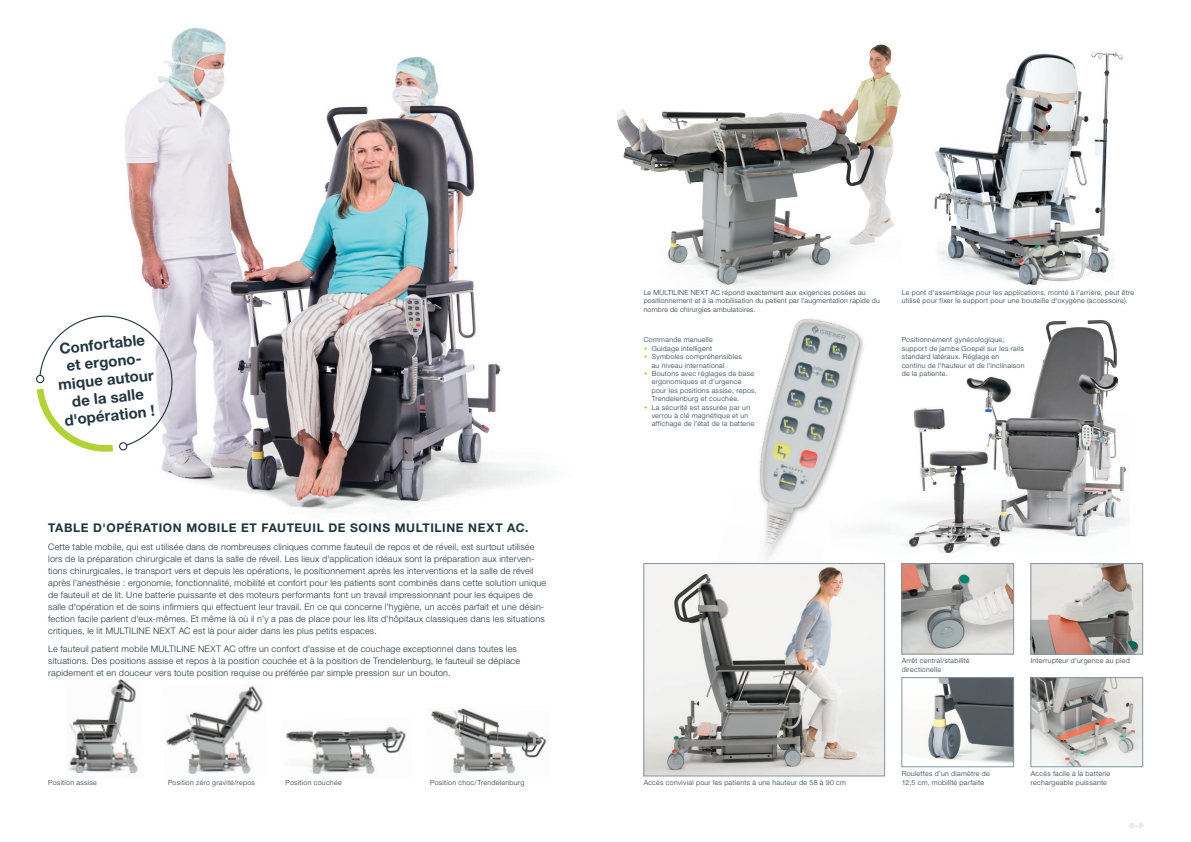
<style>
.page{position:relative;width:1191px;height:842px;background:#fff}
.page>*{position:absolute;margin:0;border:0;box-sizing:border-box;transform-origin:0 0}
.t1{font:700 15px/18px "Helvetica Neue LT Pro";color:#21353f;text-align:center}
.t2{font:700 12px "Helvetica Neue LT Pro";letter-spacing:.055em;color:#21353f}
.t3{font:300 9px/12px "Helvetica Neue LT Pro";letter-spacing:.02em;color:#21353f}
.t4{font:300 7px/8.4px "Helvetica Neue LT Pro";letter-spacing:.045em;color:#21353f}
.t5{font:7px "Helvetica Neue LT Pro";color:#c7d1d7}
</style>
<div class="page">
<img style="left:934px;top:52px;width:189px;height:234px">
<img style="left:68px;top:679px;width:70px;height:95px">
<img style="left:166px;top:686px;width:97px;height:88px">
<img style="left:431px;top:708px;width:116px;height:66px">
<img style="left:286px;top:726px;width:120px;height:48px">
<img style="left:881px;top:320px;width:248px;height:234px">
<img style="left:759px;top:318px;width:122px;height:242px">
<img style="left:125px;top:28px;width:410px;height:484px">
<img style="left:645px;top:565px;width:237px;height:209px">
<div style="left:643px;top:563px;width:241px;height:213px;border:1px solid #83969f"></div>
<img style="left:617px;top:44px;width:284px;height:243px">
<img style="left:903px;top:565px;width:108px;height:87px">
<div style="left:901px;top:563px;width:112px;height:91px;border:1px solid #83969f"></div>
<img style="left:1032px;top:565px;width:108px;height:87px">
<div style="left:1030px;top:563px;width:112px;height:91px;border:1px solid #83969f"></div>
<img style="left:925px;top:679px;width:86px;height:85px">
<div style="left:901px;top:677px;width:112px;height:90px;border:1px solid #83969f"></div>
<img style="left:1032px;top:679px;width:108px;height:86px">
<div style="left:1030px;top:677px;width:112px;height:90px;border:1px solid #83969f"></div>
<svg style="left:36px;top:312px;width:139px;height:143px"></svg>
<h1 class="t1" style="left:54px;top:339px;width:97px;rotate:-6deg">Confortable et ergono&shy;mique autour de la salle d'opération !</h1>
<h2 class="t2" style="left:48px;top:520px;width:482px">TABLE D'OPÉRATION MOBILE ET FAUTEUIL DE SOINS MULTILINE NEXT AC.</h2>
<p class="t3" style="left:48px;top:540px;width:499px">Cette table mobile, qui est utilisée dans de nombreuses cliniques comme fauteuil de repos et de réveil, est surtout utilisée lors de la préparation chirurgicale et dans la salle de réveil. Les lieux d'application idéaux sont la préparation aux interven&shy;tions chirurgicales, le transport vers et depuis les opérations, le positionnement après les interventions et la salle de réveil après l'anesthésie : ergonomie, fonctionnalité, mobilité et confort pour les patients sont combinés dans cette solution unique de fauteuil et de lit. Une batterie puissante et des moteurs performants font un travail impressionnant pour les équipes de salle d'opération et de soins infirmiers qui effectuent leur travail. En ce qui concerne l'hygiène, un accès parfait et une désin&shy;fection facile parlent d'eux-mêmes. Et même là où il n'y a pas de place pour les lits d'hôpitaux classiques dans les situations critiques, le lit MULTILINE NEXT AC est là pour aider dans les plus petits espaces.</p>
<p class="t3" style="left:48px;top:642px;width:473px">Le fauteuil patient mobile MULTILINE NEXT AC offre un confort d'assise et de couchage exceptionnel dans toutes les situations. Des positions assise et repos à la position couchée et à la position de Trendelenburg, le fauteuil se déplace rapidement et en douceur vers toute position requise ou préférée par simple pression sur un bouton.</p>
<p class="t4" style="left:48px;top:778px;width:50px">Position assise</p>
<p class="t4" style="left:168px;top:778px;width:88px">Position zéro gravité/repos</p>
<p class="t4" style="left:285px;top:778px;width:58px">Position couchée</p>
<p class="t4" style="left:430px;top:778px;width:96px">Position choc/Trendelenburg</p>
<p class="t4" style="left:643px;top:288px;width:238px">Le MULTILINE NEXT AC répond exactement aux exigences posées au positionnement et à la mobilisation du patient par l'augmentation rapide du nombre de chirurgies ambulatoires.</p>
<p class="t4" style="left:651px;top:335px;width:107px;text-indent:-8px">Commande manuelle<br>Guidage intelligent<br>Symboles compréhensibles<br>au niveau international<br>Boutons avec réglages de base ergonomiques et d'urgence pour les positions assise, repos,<br>Trendelenburg et couchée.<br>La sécurité est assurée par un verrou à clé magnétique et un affichage de l'état de la batterie</p>
<p class="t4" style="left:901px;top:288px;width:234px">Le pont d'assemblage pour les applications, monté à l'arrière, peut être utilisé pour fixer le support pour une bouteille d'oxygène (accessoire).</p>
<p class="t4" style="left:901px;top:335px;width:124px">Positionnement gynécologique, support de jambe Goepel sur les rails standard latéraux. Réglage en continu de l'hauteur et de l'inclinaison de la patiente.</p>
<p class="t4" style="left:643px;top:778px;width:204px">Accès convivial pour les patients à une hauteur de 58 à 90 cm</p>
<p class="t4" style="left:901px;top:657px;width:69px">Arrêt central/stabilité</p>
<p class="t4" style="left:1030px;top:657px;width:100px">Interrupteur d'urgence au pied</p>
<p class="t4" style="left:901px;top:665px;width:41px">directionelle</p>
<p class="t4" style="left:901px;top:769px;width:89px">Roulettes d'un diamètre de<br>12,5 cm, mobilité parfaite</p>
<p class="t4" style="left:1030px;top:769px;width:81px">Accès facile à la batterie rechargeable puissante</p>
<p class="t5" style="left:1130px;top:821px;width:14px">8 9</p>
</div>
